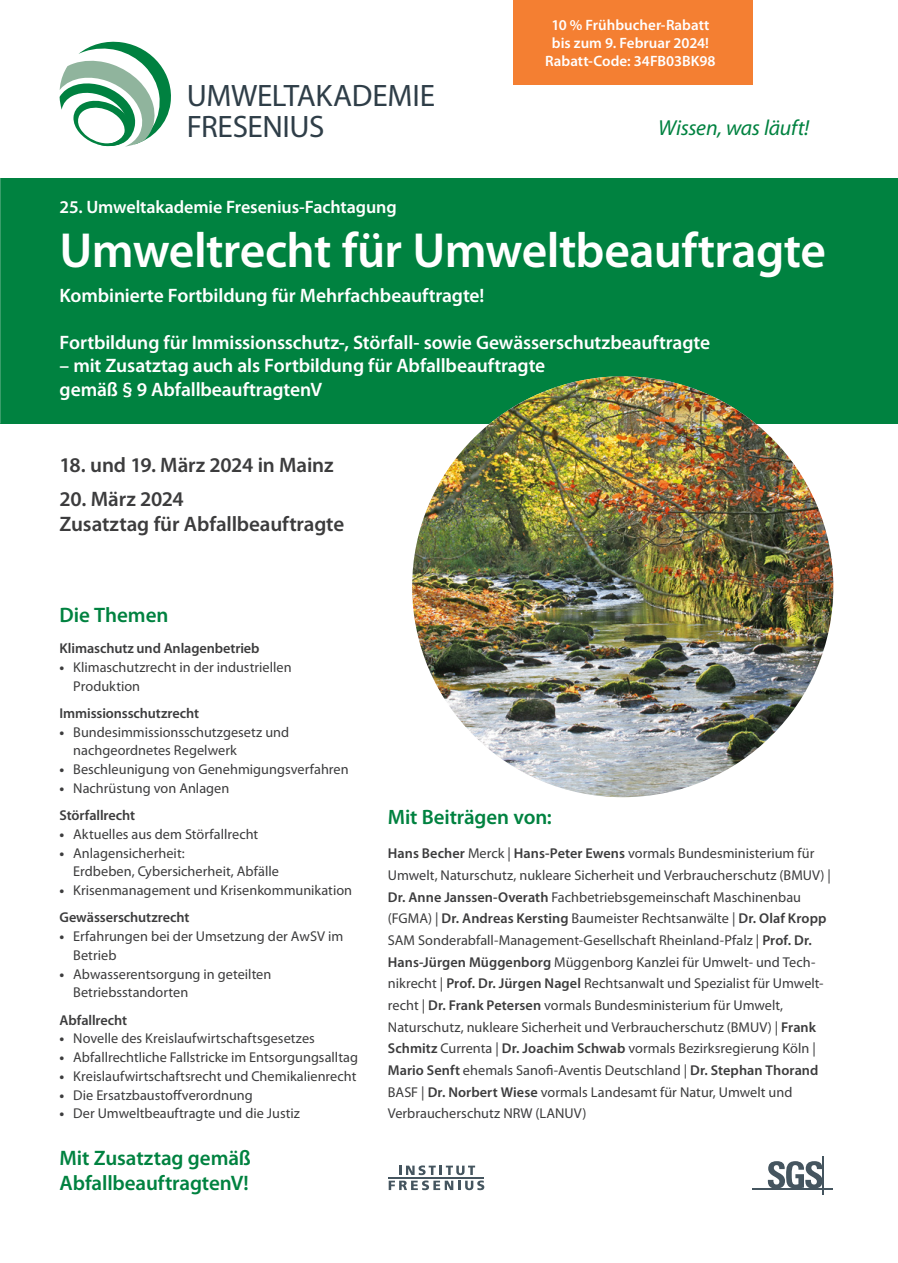
<style>
.page{position:relative;width:898px;height:1263px;background:#fff}
.page>*{position:absolute;margin:0;border:0;box-sizing:border-box;transform-origin:0 0}
.t1{font:600 49.5px "Myriad Pro";letter-spacing:-.015em;color:#fff}
.t2{font:31.05px/31px "Myriad Pro";letter-spacing:-.015em;color:#2f3e48}
.t3{font:italic 21.75px "Myriad Pro";letter-spacing:-.01em;color:#008240}
.t4{font:600 21px/25.2px "Myriad Pro";letter-spacing:-.01em;color:#3c3c3d}
.Zwischenüberschriften{font:600 21px/25.2px "Myriad Pro";letter-spacing:-.005em;color:#008240}
.t5{font:600 20.85px "Myriad Pro";letter-spacing:-.005em;color:#008240}
.t6{font:600 19.5px "Myriad Pro";letter-spacing:-.005em;color:#fff}
.t7{font:600 18px "Myriad Pro";letter-spacing:-.005em;color:#fff}
.t8{font:600 15px "Myriad Pro";color:#fff}
.t9{font:14.25px/21.6px "Myriad Pro";color:#3c3c3d}
.t10{font:600 14.25px "Myriad Pro";letter-spacing:-.005em;color:#3c3c3d}
.s1{font-weight:700}
.s2{font-weight:600}
</style>
<div class="page">
<div style="left:0;top:178px;width:897px;height:245px;background:#008240"></div>
<svg style="left:388px;top:1165px;width:96px;height:25px"></svg>
<hr style="left:388px;top:1177px;width:96px;height:2px;background:#45555f">
<svg style="left:767px;top:1161px;width:55px;height:27px"></svg>
<hr style="left:751px;top:1188px;width:81px;height:1px;background:#45555f">
<hr style="left:822px;top:1157px;width:1px;height:38px;background:#45555f">
<svg style="left:60px;top:42px;width:111px;height:105px"></svg>
<img style="left:412px;top:376px;width:421px;height:421px;border-radius:210px">
<div style="left:513px;top:0;width:239px;height:85px;background:#f47f32"></div>
<p class="t2" style="left:187px;top:79px;width:250px">UMWELTAKADEMIE<br>FRESENIUS</p>
<p class="t7" style="left:60px;top:196px;width:338px">25. Umweltakademie Fresenius-Fachtagung</p>
<p class="t8" style="left:551px;top:16px;width:160px">10 % Frühbucher-Rabatt</p>
<p class="t8" style="left:551px;top:34px;width:158px">bis zum 9. Februar 2024!</p>
<p class="t8" style="left:545px;top:52px;width:172px">Rabatt-Code: 34FB03BK98</p>
<p class="t3" style="left:658px;top:114px;width:152px">Wissen, was läuft!</p>
<p class="t1" style="left:60px;top:219px;width:767px">Umweltrecht für Umweltbeauftragte</p>
<p class="t6" style="left:60px;top:283px;width:426px">Kombinierte Fortbildung für Mehrfachbeauftragte!</p>
<p class="t6" style="left:60px;top:330px;width:651px">Fortbildung für Immissionsschutz-, Störfall- sowie Gewässerschutzbeauftragte</p>
<p class="t6" style="left:60px;top:353px;width:487px">– mit Zusatztag auch als Fortbildung für Abfallbeauftragte</p>
<p class="t6" style="left:60px;top:377px;width:264px">gemäß § 9 AbfallbeauftragtenV</p>
<p class="t4" style="left:60px;top:452px;width:275px">18. und 19. März 2024 in Mainz</p>
<p class="t4" style="left:60px;top:485px;width:286px">20. März 2024<br>Zusatztag für Abfallbeauftragte</p>
<p class="Zwischenüberschriften" style="left:60px;top:601px;width:110px">Die Themen</p>
<p class="t10" style="left:60px;top:639px;width:201px">Klimaschutz und Anlagenbetrieb</p>
<p class="t9" style="left:73px;top:657px;width:220px;line-height:18.8px;text-indent:-14px"><span class="s1">•</span> Klimaschutzrecht in der industriellen<br>Produktion</p>
<p class="t10" style="left:60px;top:704px;width:141px">Immissionsschutzrecht</p>
<p class="t9" style="left:73px;top:722px;width:217px;line-height:18.8px;text-indent:-14px"><span class="s1">•</span> Bundesimmissionsschutzgesetz und nachgeordnetes Regelwerk</p>
<p class="t9" style="left:60px;top:758px;width:290px"><span class="s1">•</span> Beschleunigung von Genehmigungsverfahren</p>
<p class="t9" style="left:60px;top:777px;width:171px"><span class="s1">•</span> Nachrüstung von Anlagen</p>
<p class="t10" style="left:60px;top:806px;width:77px">Störfallrecht</p>
<p class="t9" style="left:60px;top:823px;width:200px"><span class="s1">•</span> Aktuelles aus dem Störfallrecht</p>
<p class="t9" style="left:73px;top:843px;width:207px;line-height:18.8px;text-indent:-14px"><span class="s1">•</span> Anlagensicherheit:<br>Erdbeben, Cybersicherheit, Abfälle</p>
<p class="t9" style="left:60px;top:879px;width:294px"><span class="s1">•</span> Krisenmanagement und Krisenkommunikation</p>
<p class="t10" style="left:60px;top:908px;width:131px">Gewässerschutzrecht</p>
<p class="t9" style="left:73px;top:927px;width:271px;line-height:18.8px;text-indent:-14px"><span class="s1">•</span> Erfahrungen bei der Umsetzung der AwSV im<br>Betrieb</p>
<p class="t9" style="left:73px;top:964px;width:199px;line-height:18.8px;text-indent:-14px"><span class="s1">•</span> Abwasserentsorgung in geteilten<br>Betriebsstandorten</p>
<p class="t10" style="left:60px;top:1011px;width:69px">Abfallrecht</p>
<p class="t9" style="left:60px;top:1027px;width:257px"><span class="s1">•</span> Novelle des Kreislaufwirtschaftsgesetzes</p>
<p class="t9" style="left:60px;top:1046px;width:300px"><span class="s1">•</span> Abfallrechtliche Fallstricke im Entsorgungsalltag</p>
<p class="t9" style="left:60px;top:1065px;width:298px"><span class="s1">•</span> Kreislaufwirtschaftsrecht und Chemikalienrecht</p>
<p class="t9" style="left:60px;top:1084px;width:195px"><span class="s1">•</span> Die Ersatzbaustoffverordnung</p>
<p class="t9" style="left:60px;top:1102px;width:242px"><span class="s1">•</span> Der Umweltbeauftragte und die Justiz</p>
<p class="Zwischenüberschriften" style="left:60px;top:1145px;width:193px">Mit Zusatztag gemäß<br>AbfallbeauftragtenV!</p>
<p class="t5" style="left:388px;top:804px;width:165px">Mit Beiträgen von:</p>
<p class="t9" style="left:388px;top:843px;width:444px"><span class="s2">Hans Becher</span> Merck | <span class="s2">Hans-Peter Ewens</span> vormals Bundesministerium für Umwelt, Naturschutz, nukleare Sicherheit und Verbraucherschutz (BMUV) | <span class="s2">Dr. Anne Janssen-Overath</span> Fachbetriebsgemeinschaft Maschinenbau (FGMA) | <span class="s2">Dr. Andreas Kersting</span> Baumeister Rechtsanwälte | <span class="s2">Dr. Olaf Kropp </span>SAM Sonderabfall-Management-Gesellschaft Rheinland-Pfalz | <span class="s2">Prof. Dr.<br>Hans-Jürgen Müggenborg</span> Müggenborg Kanzlei für Umwelt- und Tech&shy;nikrecht | <span class="s2">Prof. Dr. Jürgen Nagel</span> Rechtsanwalt und Spezialist für Umwelt&shy;recht | <span class="s2">Dr. Frank Petersen</span> vormals Bundesministerium für Umwelt, Naturschutz, nukleare Sicherheit und Verbraucherschutz (BMUV) | <span class="s2">Frank Schmitz</span> Currenta | <span class="s2">Dr. Joachim Schwab</span> vormals Bezirksregierung Köln | <span class="s2">Mario Senft</span> ehemals Sanofi-Aventis Deutschland | <span class="s2">Dr. Stephan Thorand </span>BASF | <span class="s2">Dr. Norbert Wiese</span> vormals Landesamt für Natur, Umwelt und Verbraucherschutz NRW (LANUV)</p>
</div>
